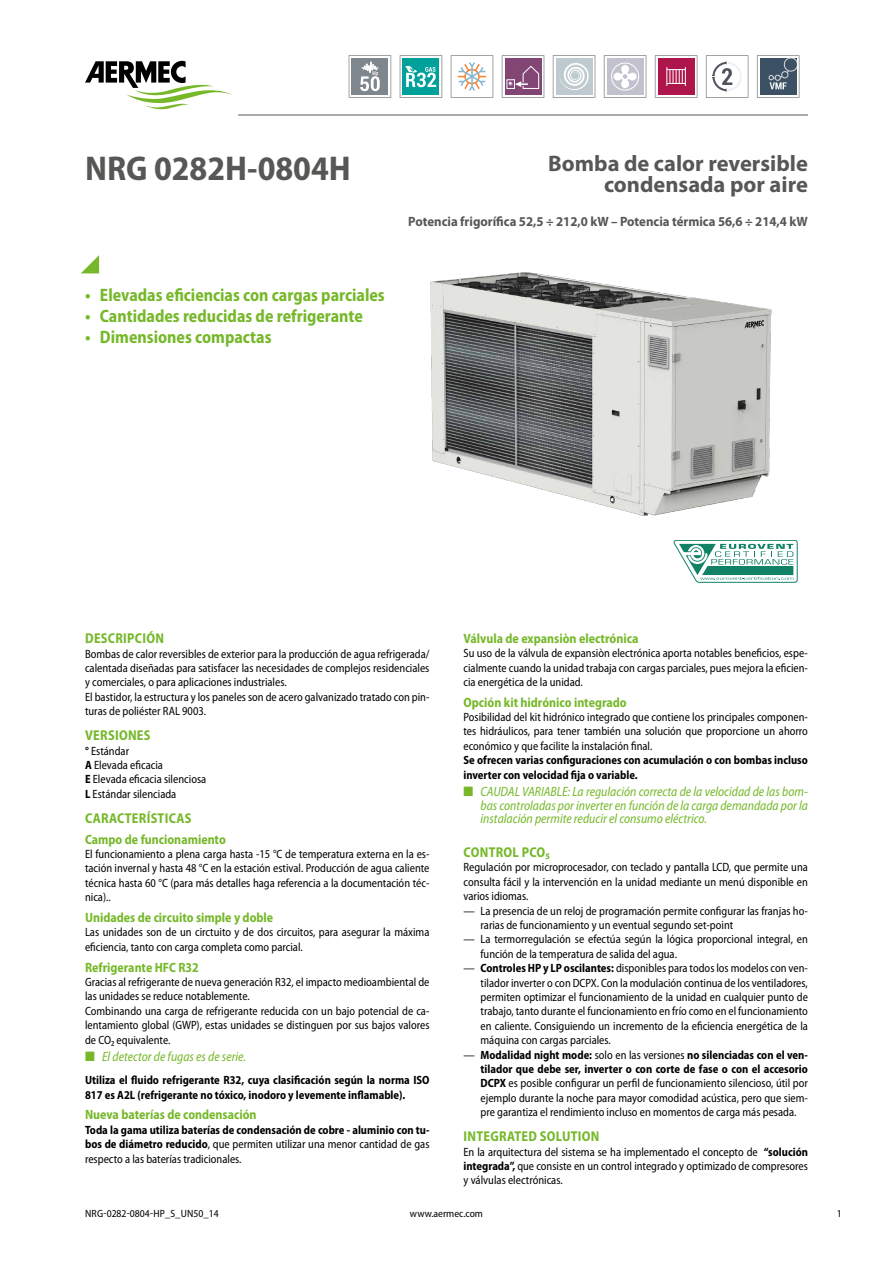
<style>
.page{position:relative;width:893px;height:1263px;background:#fff}
.page>*{position:absolute;margin:0;border:0;box-sizing:border-box;transform-origin:0 0}
.t1{font:700 semi-condensed 34.5px "Myriad Pro";color:#575756}
.t2{font:700 22.5px/21px "Myriad Pro";color:#575756;text-align:right}
.t3{font:700 semi-condensed 18px "Myriad Pro";color:#76b82a;scale:.95 1}
.t4{font:700 semi-condensed 14.25px "Myriad Pro";letter-spacing:.02em;color:#76b82a;scale:.95 1}
.t5{font:italic semi-condensed 13.5px/13.5px "Myriad Pro";color:#76b82a;text-align:justify;scale:.95 1}
.t6{font:700 semi-condensed 13.5px "Myriad Pro";color:#76b82a;scale:.95 1}
.t7{font:700 13.5px "Myriad Pro";color:#575756;scale:.95 1}
.t8{font:semi-condensed 12px/14.4px "Myriad Pro";color:#000;text-align:justify;scale:.95 1}
.t9{font:700 semi-condensed 12px/14.4px "Myriad Pro";color:#000;scale:.95 1}
.t10{font:semi-condensed 10.5px "Myriad Pro";color:#000}
.s1{font-weight:700}
.s2{font-weight:400}
</style>
<div class="page">
<svg style="left:81px;top:255px;width:18px;height:18px"></svg>
<hr style="left:238px;top:115px;width:570px;height:1px;background:#575756">
<img style="left:430px;top:272px;width:342px;height:243px">
<svg style="left:85px;top:61px;width:147px;height:48px"></svg>
<svg style="left:674px;top:540px;width:123px;height:43px"></svg>
<svg style="left:349px;top:55px;width:42px;height:43px"></svg>
<svg style="left:400px;top:55px;width:42px;height:43px"></svg>
<svg style="left:451px;top:55px;width:42px;height:43px"></svg>
<svg style="left:502px;top:55px;width:42px;height:43px"></svg>
<svg style="left:553px;top:55px;width:42px;height:43px"></svg>
<svg style="left:604px;top:55px;width:42px;height:43px"></svg>
<svg style="left:655px;top:55px;width:42px;height:43px"></svg>
<svg style="left:706px;top:55px;width:42px;height:43px"></svg>
<svg style="left:757px;top:55px;width:42px;height:43px"></svg>
<h1 class="t1" style="left:85px;top:146px;width:267px">NRG 0282H-0804H</h1>
<h2 class="t2" style="left:548px;top:153px;width:261px">Bomba de calor reversible condensada por aire</h2>
<p class="t7" style="left:408px;top:213px;width:422px">Potencia frigorífica 52,5 ÷ 212,0 kW – Potencia térmica 56,6 ÷ 214,4 kW</p>
<h3 class="t3" style="left:85px;top:284px;width:317px">• Elevadas eficiencias con cargas parciales</h3>
<h3 class="t3" style="left:85px;top:305px;width:294px">• Cantidades reducidas de refrigerante</h3>
<h3 class="t3" style="left:85px;top:326px;width:198px">• Dimensiones compactas</h3>
<p class="t4" style="left:85px;top:629px;width:85px">DESCRIPCIÓN</p>
<p class="t8" style="left:85px;top:646px;width:364px;text-align:left">Bombas de calor reversibles de exterior para la producción de agua refrigerada/ calentada diseñadas para satisfacer las necesidades de complejos residenciales y comerciales, o para aplicaciones industriales.<br>El bastidor, la estructura y los paneles son de acero galvanizado tratado con pin&shy;turas de poliéster RAL 9003.</p>
<p class="t4" style="left:85px;top:726px;width:70px">VERSIONES</p>
<p class="t8" style="left:85px;top:743px;width:129px;text-align:left"><span class="s1">°</span> Estándar<br><span class="s1">A</span> Elevada eficacia<br><span class="s1">E</span> Elevada eficacia silenciosa<br><span class="s1">L</span> Estándar silenciada</p>
<p class="t4" style="left:85px;top:809px;width:113px">CARACTERÍSTICAS</p>
<p class="t6" style="left:85px;top:830px;width:150px">Campo de funcionamiento</p>
<p class="t8" style="left:85px;top:847px;width:364px">El funcionamiento a plena carga hasta -15 °C de temperatura externa en la es&shy;tación invernal y hasta 48 °C en la estación estival. Producción de agua caliente técnica hasta 60 °C (para más detalles haga referencia a la documentación téc&shy;nica)..</p>
<p class="t6" style="left:85px;top:909px;width:200px">Unidades de circuito simple y doble</p>
<p class="t8" style="left:85px;top:925px;width:364px">Las unidades son de un circtuito y de dos circuitos, para asegurar la máxima eficiencia, tanto con carga completa como parcial.</p>
<p class="t6" style="left:85px;top:958px;width:121px">Refrigerante HFC R32</p>
<p class="t8" style="left:85px;top:974px;width:364px;text-align:left">Gracias al refrigerante de nueva generación R32, el impacto medioambiental de las unidades se reduce notablemente.<br>Combinando una carga de refrigerante reducida con un bajo potencial de ca&shy;lentamiento global (GWP), estas unidades se distinguen por sus bajos valores de CO₂ equivalente.</p>
<p class="t5" style="left:85px;top:1050px;width:171px">■ El detector de fugas es de serie.</p>
<p class="t9" style="left:85px;top:1072px;width:364px">Utiliza el fluido refrigerante R32, cuya clasificación según la norma ISO<br>817 es A2L (refrigerante no tóxico, inodoro y levemente inflamable).</p>
<p class="t6" style="left:85px;top:1106px;width:182px">Nueva baterías de condensación</p>
<p class="t9" style="left:85px;top:1122px;width:364px;text-align:justify">Toda la gama utiliza baterías de condensación de cobre - aluminio con tu&shy;bos de diámetro reducido<span class="s2">, que permiten utilizar una menor cantidad de gas respecto a las baterías tradicionales.</span></p>
<p class="t6" style="left:463px;top:629px;width:186px">Válvula de expansiòn electrónica</p>
<p class="t8" style="left:463px;top:646px;width:364px">Su uso de la válvula de expansiòn electrónica aporta notables beneficios, espe&shy;cialmente cuando la unidad trabaja con cargas parciales, pues mejora la eficien&shy;cia energética de la unidad.</p>
<p class="t6" style="left:463px;top:693px;width:173px">Opción kit hidrónico integrado</p>
<p class="t8" style="left:463px;top:710px;width:364px">Posibilidad del kit hidrónico integrado que contiene los principales componen&shy;tes hidráulicos, para tener también una solución que proporcione un ahorro económico y que facilite la instalación final.</p>
<p class="t9" style="left:463px;top:753px;width:364px">Se ofrecen varias configuraciones con acumulación o con bombas incluso inverter con velocidad fija o variable.</p>
<p class="t5" style="left:480px;top:785px;width:346px;text-indent:-17px">■ CAUDAL VARIABLE: La regulación correcta de la velocidad de las bom&shy;bas controladas por inverter en función de la carga demandada por la instalación permite reducir el consumo eléctrico.</p>
<p class="t4" style="left:464px;top:843px;width:92px">CONTROL PCO₅</p>
<p class="t8" style="left:463px;top:860px;width:364px">Regulación por microprocesador, con teclado y pantalla LCD, que permite una consulta fácil y la intervención en la unidad mediante un menú disponible en varios idiomas.</p>
<p class="t8" style="left:480px;top:903px;width:346px;text-indent:-17px">— La presencia de un reloj de programación permite configurar las franjas ho&shy;rarias de funcionamiento y un eventual segundo set-point</p>
<p class="t8" style="left:480px;top:932px;width:346px;text-indent:-17px">— La termorregulación se efectúa según la lógica proporcional integral, en función de la temperatura de salida del agua.</p>
<p class="t8" style="left:480px;top:961px;width:346px;text-indent:-17px">— <span class="s1">Controles HP y LP oscilantes:</span> disponibles para todos los modelos con ven&shy;tilador inverter o con DCPX. Con la modulación continua de los ventiladores, permiten optimizar el funcionamiento de la unidad en cualquier punto de trabajo, tanto durante el funcionamiento en frío como en el funcionamiento en caliente. Consiguiendo un incremento de la eficiencia energética de la máquina con cargas parciales.</p>
<p class="t8" style="left:480px;top:1047px;width:346px;text-indent:-17px">— <span class="s1">Modalidad night mode:</span> solo en las versiones <span class="s1">no silenciadas con el ven&shy;tilador que debe ser, inverter o con corte de fase o con el accesorio DCPX</span> es posible configurar un perfil de funcionamiento silencioso, útil por ejemplo durante la noche para mayor comodidad acústica, pero que siem&shy;pre garantiza el rendimiento incluso en momentos de carga más pesada.</p>
<p class="t4" style="left:464px;top:1127px;width:145px">INTEGRATED SOLUTION</p>
<p class="t8" style="left:463px;top:1144px;width:364px">En la arquitectura del sistema se ha implementado el concepto de <span class="s1">“solución integrada”,</span> que consiste en un control integrado y optimizado de compresores y válvulas electrónicas.</p>
<p class="t10" style="left:85px;top:1207px;width:135px">NRG-0282-0804-HP_S_UN50_14</p>
<p class="t10" style="left:410px;top:1207px;width:75px">www.aermec.com</p>
<p class="t10" style="left:837px;top:1207px;width:6px">1</p>
</div>
